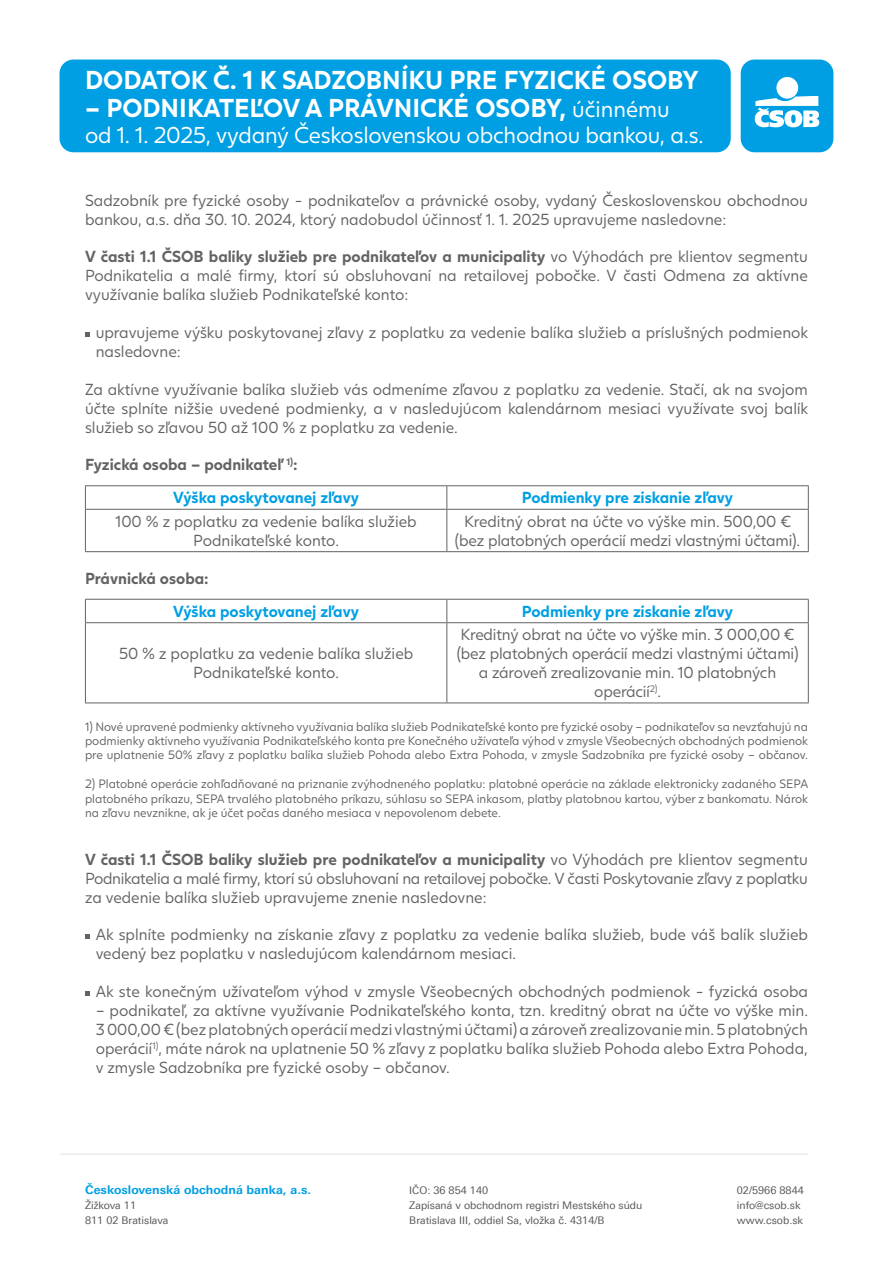
<style>
.page{position:relative;width:893px;height:1263px;background:#fff}
.page>*{position:absolute;margin:0;border:0;box-sizing:border-box;transform-origin:0 0}
.t1{font:700 25.5px "Juli Sans";color:#fff}
.t2{font:22.5px "Juli Sans";letter-spacing:-.01em;color:#fff}
.t3{font:15.75px/18.9px "Juli Sans";color:#646363;text-align:justify}
.t4{font:700 15.75px "Juli Sans";color:#009fe3}
.t5{font:700 15.75px/32.8px "Juli Sans";color:#646363}
.t6{font:12px/14.4px "Juli Sans";color:#646363;text-align:justify}
.t7{font:700 12px "Linotype Univers 630";color:#009fe3}
.t8{font:10.5px/15px "Linotype Univers 430";color:#575756}
.s1{font-weight:400;font-size:22.5px}
.s2{font-weight:700}
.s3{color:#009fe3}
</style>
<div class="page">
<div style="left:60px;top:60px;width:671px;height:92px;background:#009fe3;border-radius:14px"></div>
<hr style="left:60px;top:1154px;width:748px;height:1px;background:#e3e3e3">
<svg style="left:85px;top:332px;width:4px;height:5px"></svg>
<hr style="left:85px;top:485px;width:362px;height:1px;background:#646363">
<svg style="left:85px;top:486px;width:1px;height:23px"></svg>
<hr style="left:447px;top:485px;width:362px;height:1px;background:#646363">
<svg style="left:446px;top:486px;width:1px;height:23px"></svg>
<svg style="left:808px;top:486px;width:1px;height:23px"></svg>
<hr style="left:85px;top:509px;width:362px;height:1px;background:#646363">
<hr style="left:85px;top:510px;width:1px;height:41px;background:#646363">
<hr style="left:447px;top:509px;width:362px;height:1px;background:#646363">
<hr style="left:446px;top:510px;width:1px;height:41px;background:#646363">
<hr style="left:808px;top:510px;width:1px;height:41px;background:#646363">
<hr style="left:85px;top:551px;width:362px;height:1px;background:#646363">
<hr style="left:447px;top:551px;width:362px;height:1px;background:#646363">
<hr style="left:85px;top:599px;width:362px;height:1px;background:#646363">
<svg style="left:85px;top:600px;width:1px;height:22px"></svg>
<hr style="left:447px;top:599px;width:362px;height:1px;background:#646363">
<svg style="left:446px;top:600px;width:1px;height:22px"></svg>
<svg style="left:808px;top:600px;width:1px;height:22px"></svg>
<hr style="left:85px;top:622px;width:362px;height:1px;background:#646363">
<hr style="left:85px;top:623px;width:1px;height:79px;background:#646363">
<hr style="left:447px;top:622px;width:362px;height:1px;background:#646363">
<hr style="left:446px;top:623px;width:1px;height:79px;background:#646363">
<hr style="left:808px;top:623px;width:1px;height:79px;background:#646363">
<hr style="left:85px;top:702px;width:362px;height:1px;background:#646363">
<hr style="left:447px;top:702px;width:362px;height:1px;background:#646363">
<svg style="left:85px;top:934px;width:4px;height:5px"></svg>
<svg style="left:85px;top:991px;width:4px;height:4px"></svg>
<div style="left:741px;top:60px;width:92px;height:92px;background:#009fe3;border-radius:14px"></div>
<svg style="left:755px;top:96px;width:64px;height:31px"></svg>
<div style="left:776px;top:77px;width:22px;height:22px;background:#fff;border-radius:50%"></div>
<h1 class="t1" style="left:85px;top:58px;width:615px">DODATOK Č. 1 K SADZOBNÍKU PRE FYZICKÉ OSOBY</h1>
<h1 class="t1" style="left:85px;top:87px;width:586px">– PODNIKATEĽOV A PRÁVNICKÉ OSOBY, <span class="s1">účinnému</span></h1>
<h2 class="t2" style="left:85px;top:118px;width:620px">od 1. 1. 2025, vydaný Československou obchodnou bankou, a.s.</h2>
<p class="t3" style="left:85px;top:189px;width:724px">Sadzobník pre fyzické osoby - podnikateľov a právnické osoby, vydaný Československou obchodnou bankou, a.s. dňa 30. 10. 2024, ktorý nadobudol účinnosť 1. 1. 2025 upravujeme nasledovne:</p>
<p class="t3" style="left:85px;top:246px;width:724px"><span class="s2">V časti 1.1 ČSOB balíky služieb pre podnikateľov a municipality</span> vo Výhodách pre klientov segmentu Podnikatelia a malé firmy, ktorí sú obsluhovaní na retailovej pobočke. V časti Odmena za aktívne využívanie balíka služieb Podnikateľské konto:</p>
<p class="t3" style="left:96px;top:322px;width:714px">upravujeme výšku poskytovanej zľavy z poplatku za vedenie balíka služieb a príslušných podmienok nasledovne:</p>
<p class="t3" style="left:85px;top:378px;width:725px">Za aktívne využívanie balíka služieb vás odmeníme zľavou z poplatku za vedenie. Stačí, ak na svojom účte splníte nižšie uvedené podmienky, a v nasledujúcom kalendárnom mesiaci využívate svoj balík služieb so zľavou 50 až 100 % z poplatku za vedenie.</p>
<p class="t5" style="left:173px;top:446px;width:187px;text-indent:-88px">Fyzická osoba – podnikateľ <sup>1)</sup>:<br><span class="s3">Výška poskytovanej zľavy</span></p>
<p class="t4" style="left:522px;top:484px;width:213px">Podmienky pre získanie zľavy</p>
<p class="t3" style="left:116px;top:510px;width:303px;text-align:center">100 % z poplatku za vedenie balíka služieb<br>Podnikateľské konto.</p>
<p class="t3" style="left:455px;top:510px;width:347px;text-align:center">Kreditný obrat na účte vo výške min. 500,00 € (bez platobných operácií medzi vlastnými účtami).</p>
<p class="t5" style="left:85px;top:560px;width:125px">Právnická osoba:</p>
<p class="t4" style="left:173px;top:598px;width:187px">Výška poskytovanej zľavy</p>
<p class="t4" style="left:522px;top:598px;width:213px">Podmienky pre získanie zľavy</p>
<p class="t3" style="left:119px;top:643px;width:296px;text-align:center">50 % z poplatku za vedenie balíka služieb<br>Podnikateľské konto.</p>
<p class="t3" style="left:457px;top:624px;width:343px;text-align:center">Kreditný obrat na účte vo výške min. 3 000,00 € (bez platobných operácií medzi vlastnými účtami) a zároveň zrealizovanie min. 10 platobných operácií<sup>2)</sup>.</p>
<p class="t6" style="left:85px;top:718px;width:725px">1) Nové upravené podmienky aktívneho využívania balíka služieb Podnikateľské konto pre fyzické osoby – podnikateľov sa nevzťahujú na podmienky aktívneho využívania Podnikateľského konta pre Konečného užívateľa výhod v zmysle Všeobecných obchodných podmienok pre uplatnenie 50% zľavy z poplatku balíka služieb Pohoda alebo Extra Pohoda, v zmysle Sadzobníka pre fyzické osoby – občanov.</p>
<p class="t6" style="left:85px;top:776px;width:725px">2) Platobné operácie zohľadňované na priznanie zvýhodneného poplatku: platobné operácie na základe elektronicky zadaného SEPA platobného príkazu, SEPA trvalého platobného príkazu, súhlasu so SEPA inkasom, platby platobnou kartou, výber z bankomatu. Nárok na zľavu nevznikne, ak je účet počas daného mesiaca v nepovolenom debete.</p>
<p class="t3" style="left:85px;top:848px;width:724px"><span class="s2">V časti 1.1 ČSOB balíky služieb pre podnikateľov a municipality</span> vo Výhodách pre klientov segmentu Podnikatelia a malé firmy, ktorí sú obsluhovaní na retailovej pobočke. V časti Poskytovanie zľavy z poplatku za vedenie balíka služieb upravujeme znenie nasledovne:</p>
<p class="t3" style="left:96px;top:924px;width:714px">Ak splníte podmienky na získanie zľavy z poplatku za vedenie balíka služieb, bude váš balík služieb vedený bez poplatku v nasledujúcom kalendárnom mesiaci.</p>
<p class="t3" style="left:96px;top:981px;width:714px">Ak ste konečným užívateľom výhod v zmysle Všeobecných obchodných podmienok - fyzická osoba</p>
<p class="t3" style="left:96px;top:1000px;width:714px">– podnikateľ, za aktívne využívanie Podnikateľského konta, tzn. kreditný obrat na účte vo výške min.<br>3 000,00 € (bez platobných operácií medzi vlastnými účtami) a zároveň zrealizovanie min. 5 platobných operácií<sup>1)</sup>, máte nárok na uplatnenie 50 % zľavy z poplatku balíka služieb Pohoda alebo Extra Pohoda, v zmysle Sadzobníka pre fyzické osoby – občanov.</p>
<p class="t7" style="left:85px;top:1182px;width:228px">Československá obchodná banka, a.s.</p>
<p class="t8" style="left:85px;top:1197px;width:85px">Žižkova 11<br>811 02 Bratislava</p>
<p class="t8" style="left:409px;top:1182px;width:235px">IČO: 36 854 140<br>Zapísaná v obchodnom registri Mestského súdu<br>Bratislava III, oddiel Sa, vložka č. 4314/B</p>
<p class="t8" style="left:737px;top:1182px;width:68px">02/5966 8844 info@csob.sk www.csob.sk</p>
</div>
